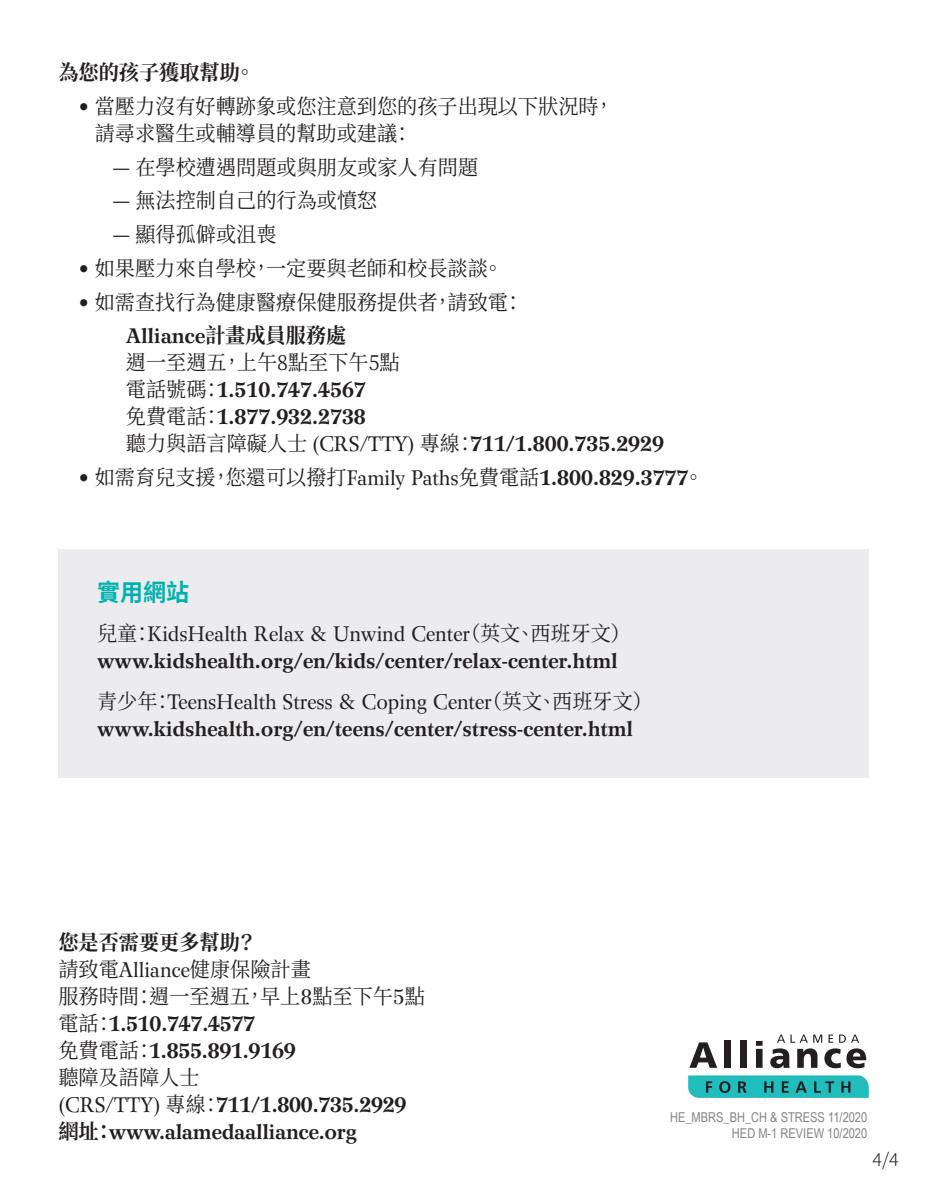
<style>
.page{position:relative;width:927px;height:1197px;background:#fff}
.page>*{position:absolute;margin:0;border:0;box-sizing:border-box;transform-origin:0 0}
.Body_Text{font:700 24px "Noto Sans TC";color:#00b1b0;scale:.96 1}
.Body_Text-2{font:700 21px/27px "Wilke LT Std";color:#231f20;scale:.96 1}
.Body_Text-3{font:21px/27px "Noto Serif TC";color:#231f20;scale:.96 1}
.Sub__s{font:700 21px/27px "Wilke LT Std";letter-spacing:-.01em;color:#231f20;scale:.96 1}
.Body_Text-4{font:700 21px "Noto Serif TC";color:#231f20;scale:.96 1}
.t1{font:300 18px "Noto Sans TC";color:#231f20}
.Bullets{font:13.5px "Arial Narrow";color:#808285}
.s1{font-family:"Wilke LT Std"}
.s2{font-family:"Noto Serif TC"}
.s3{font-family:"Noto Serif TC";font-weight:400}
.s4{font-weight:400}
.s5{font-family:"Wilke LT Std";font-weight:700}
</style>
<div class="page">
<div style="left:58px;top:549px;width:810px;height:229px;background:#ececee"></div>
<svg style="left:689px;top:1042px;width:28px;height:26px"></svg>
<div style="left:724px;top:1041px;width:7px;height:27px;background:#231f20"></div>
<div style="left:740px;top:1041px;width:7px;height:27px;background:#231f20"></div>
<svg style="left:756px;top:1041px;width:7px;height:27px"></svg>
<svg style="left:688px;top:1075px;width:181px;height:23px;background:#29adad"></svg>
<svg style="left:770px;top:1035px;width:96px;height:33px"></svg>
<p class="Body_Text-4" style="left:58px;top:60px;width:206px">為您的孩子獲取幫助。</p>
<p class="Body_Text-3" style="left:95px;top:93px;width:542px;text-indent:-16px"><span class="s1">•</span> 當壓力沒有好轉跡象或您注意到您的孩子出現以下狀況時，請尋求醫生或輔導員的幫助或建議：</p>
<p class="Body_Text-3" style="left:112px;top:154px;width:382px">— 在學校遭遇問題或與朋友或家人有問題</p>
<p class="Body_Text-3" style="left:112px;top:188px;width:277px">— 無法控制自己的行為或憤怒</p>
<p class="Body_Text-3" style="left:112px;top:221px;width:172px">— 顯得孤僻或沮喪</p>
<p class="Body_Text-3" style="left:79px;top:255px;width:443px"><span class="s1">•</span> 如果壓力來自學校，一定要與老師和校長談談。</p>
<p class="Body_Text-3" style="left:79px;top:289px;width:464px"><span class="s1">•</span> 如需查找行為健康醫療保健服務提供者，請致電：</p>
<p class="Body_Text-2" style="left:126px;top:322px;width:231px">Alliance<span class="s2">計畫成員服務處</span></p>
<p class="Body_Text-3" style="left:126px;top:350px;width:287px">週一至週五，上午8點至下午5點</p>
<p class="Body_Text-2" style="left:126px;top:376px;width:251px"><span class="s3">電話號碼：</span>1.510.747.4567</p>
<p class="Body_Text-2" style="left:126px;top:403px;width:251px"><span class="s3">免費電話：</span>1.877.932.2738</p>
<p class="Body_Text-2" style="left:126px;top:430px;width:562px"><span class="s3">聽力與語言障礙人士</span> <span class="s4">(CRS/TTY)</span> <span class="s3">專線：</span>711/1.800.735.2929</p>
<p class="Body_Text-3" style="left:79px;top:464px;width:652px"><span class="s1">•</span> 如需育兒支援，您還可以撥打<span class="s1">Family Paths</span>免費電話<span class="s5">1.800.829.3777</span>。</p>
<p class="Body_Text" style="left:97px;top:579px;width:98px">實用網站</p>
<p class="Body_Text-2" style="left:97px;top:621px;width:558px"><span class="s3">兒童：</span><span class="s4">KidsHealth Relax &amp; Unwind Center</span><span class="s3">（英文、西班牙文）</span>www.kidshealth.org/en/kids/center/relax-center.html</p>
<p class="Body_Text-2" style="left:97px;top:688px;width:580px"><span class="s3">青少年：</span><span class="s4">TeensHealth Stress &amp; Coping Center</span><span class="s3">（英文、西班牙文）</span>www.kidshealth.org/en/teens/center/stress-center.html</p>
<p class="Sub__s" style="left:58px;top:929px;width:383px"><span class="s2">您是否需要更多幫助？<br></span><span class="s3">請致電</span><span class="s4">Alliance</span><span class="s3">健康保險計畫<br>服務時間：週一至週五，早上</span><span class="s4">8</span><span class="s3">點至下午</span><span class="s4">5</span><span class="s3">點電話：</span>1.510.747.4577<br><span class="s3">免費電話：</span>1.855.891.9169<br><span class="s3">聽障及語障人士<br></span><span class="s4">(CRS/TTY)</span> <span class="s3">專線：</span>711/1.800.735.2929<span class="s2">網址：</span>www.alamedaalliance.org</p>
<p class="Bullets" style="left:670px;top:1107px;width:199px">HE_MBRS_BH_CH &amp; STRESS 11/2020</p>
<p class="Bullets" style="left:732px;top:1124px;width:137px">HED M-1 REVIEW 10/2020</p>
<p class="t1" style="left:872px;top:1150px;width:28px">4/4</p>
</div>
